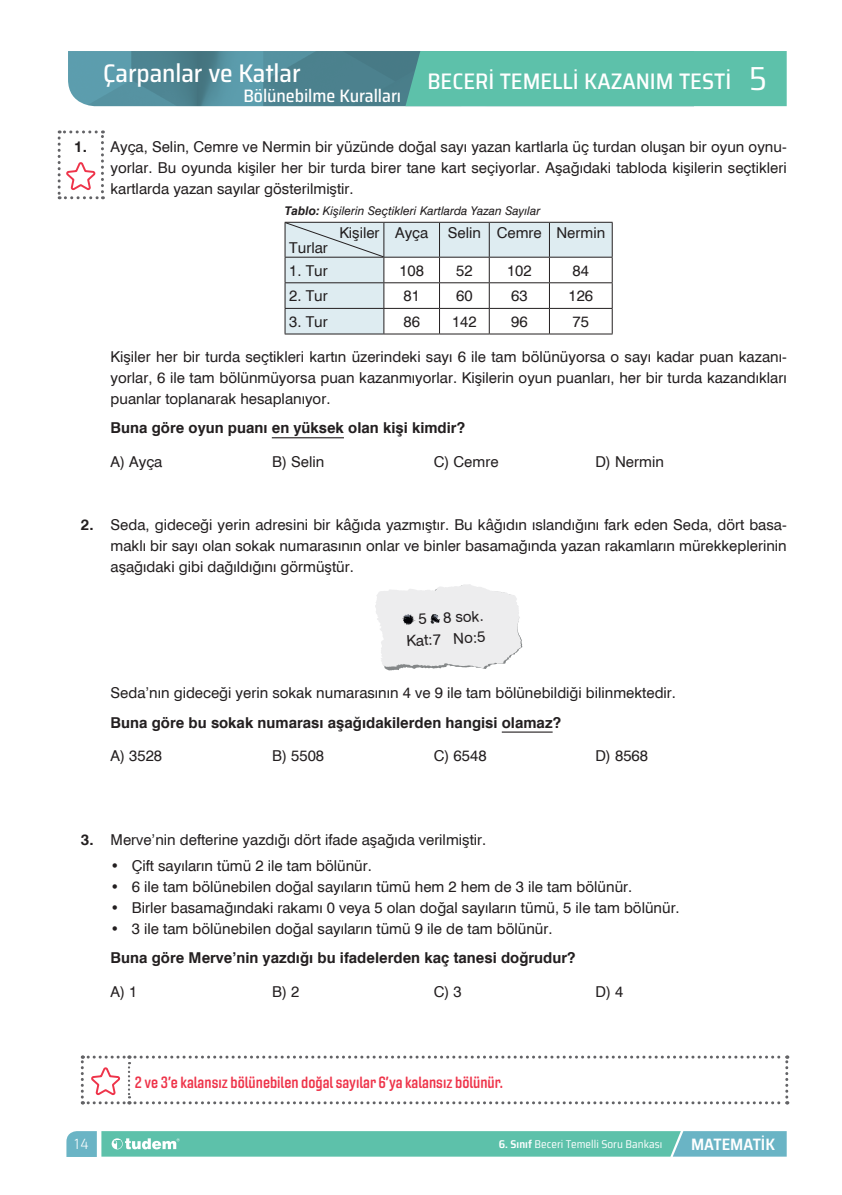
<style>
.page{position:relative;width:842px;height:1195px;background:#fff}
.page>*{position:absolute;margin:0;border:0;box-sizing:border-box;transform-origin:0 0}
.t1{font:semi-condensed 33.3px "Saira";color:#fff}
.t2{font:500 semi-condensed 25.5px "Saira";letter-spacing:-.005em;color:#fff}
.t3{font:500 semi-condensed 22.5px "Saira";color:#fff}
.t4{font:500 semi-condensed 18px "Saira";letter-spacing:-.005em;color:#fff}
.t5{font:600 semi-condensed 16.5px "Saira";color:#fff}
.t6{font:15.9px "Gineso Soft Con Dem";color:#ee344a}
.t7{font:15px/21px "Swiss 721 BT";color:#231f20;text-align:justify}
.t8{font:700 15px "Swiss 721 BT";color:#231f20}
.t9{font:300 semi-condensed 14.85px "Saira";color:#fff}
.t10{font:italic 12px "Swiss 721 BT";color:#231f20}
.t11{font:semi-condensed 11.25px "Saira";color:#fff}
.s1{font-weight:700}
.s2{font-weight:600}
</style>
<div class="page">
<svg style="left:68px;top:51px;width:719px;height:55px;background:#57a6a1"></svg>
<svg style="left:66px;top:1131px;width:721px;height:26px;background:#67c1b3"></svg>
<hr style="left:272px;top:437px;width:72px;height:1px;background:#231f20">
<hr style="left:502px;top:731px;width:51px;height:2px;background:#231f20">
<hr style="left:285px;top:334px;width:99px;height:1px;background:#231f20">
<hr style="left:384px;top:334px;width:55px;height:1px;background:#231f20">
<hr style="left:439px;top:334px;width:50px;height:1px;background:#231f20">
<hr style="left:489px;top:334px;width:60px;height:1px;background:#231f20">
<hr style="left:549px;top:334px;width:64px;height:1px;background:#231f20">
<svg style="left:285px;top:222px;width:328px;height:112px"></svg>
<svg style="left:375px;top:584px;width:147px;height:86px"></svg>
<svg style="left:58px;top:130px;width:46px;height:69px"></svg>
<svg style="left:81px;top:1055px;width:707px;height:49px"></svg>
<p class="t8" style="left:74px;top:137px;width:14px">1.</p>
<h2 class="t2" style="left:103px;top:54px;width:199px">Çarpanlar ve Katlar</h2>
<h1 class="t1" style="left:749px;top:53px;width:19px">5</h1>
<h3 class="t3" style="left:427px;top:65px;width:305px">BECERİ TEMELLİ KAZANIM TESTİ</h3>
<p class="t4" style="left:243px;top:82px;width:159px">Bölünebilme Kuralları</p>
<p class="t7" style="left:111px;top:136px;width:678px">Ayça, Selin, Cemre ve Nermin bir yüzünde doğal sayı yazan kartlarla üç turdan oluşan bir oyun oynu&shy;yorlar. Bu oyunda kişiler her bir turda birer tane kart seçiyorlar. Aşağıdaki tabloda kişilerin seçtikleri kartlarda yazan sayılar gösterilmiştir.</p>
<p class="t7" style="left:339px;top:222px;width:42px">Kişiler</p>
<p class="t7" style="left:289px;top:237px;width:40px">Turlar</p>
<p class="t10" style="left:285px;top:203px;width:257px"><span class="s1">Tablo:</span> Kişilerin Seçtikleri Kartlarda Yazan Sayılar</p>
<p class="t7" style="left:395px;top:222px;width:35px">Ayça</p>
<p class="t7" style="left:448px;top:222px;width:159px">Selin Cemre Nermin</p>
<p class="t7" style="left:289px;top:260px;width:40px">1. Tur</p>
<p class="t7" style="left:399px;top:260px;width:26px">108</p>
<p class="t7" style="left:456px;top:260px;width:18px">52</p>
<p class="t7" style="left:507px;top:260px;width:26px">102</p>
<p class="t7" style="left:573px;top:260px;width:18px">84</p>
<p class="t7" style="left:289px;top:285px;width:40px">2. Tur</p>
<p class="t7" style="left:403px;top:285px;width:18px">81</p>
<p class="t7" style="left:456px;top:285px;width:18px">60</p>
<p class="t7" style="left:511px;top:285px;width:18px">63</p>
<p class="t7" style="left:568px;top:285px;width:26px">126</p>
<p class="t7" style="left:289px;top:311px;width:40px">3. Tur</p>
<p class="t7" style="left:403px;top:311px;width:18px">86</p>
<p class="t7" style="left:452px;top:311px;width:26px">142</p>
<p class="t7" style="left:511px;top:311px;width:18px">96</p>
<p class="t7" style="left:573px;top:311px;width:18px">75</p>
<p class="t7" style="left:111px;top:346px;width:678px">Kişiler her bir turda seçtikleri kartın üzerindeki sayı 6 ile tam bölünüyorsa o sayı kadar puan kazanı&shy;yorlar, 6 ile tam bölünmüyorsa puan kazanmıyorlar. Kişilerin oyun puanları, her bir turda kazandıkları puanlar toplanarak hesaplanıyor.</p>
<p class="t8" style="left:111px;top:419px;width:356px">Buna göre oyun puanı en yüksek olan kişi kimdir?</p>
<p class="t7" style="left:111px;top:451px;width:53px">A) Ayça</p>
<p class="t7" style="left:272px;top:451px;width:54px">B) Selin</p>
<p class="t7" style="left:434px;top:451px;width:66px">C) Cemre</p>
<p class="t7" style="left:595px;top:451px;width:70px">D) Nermin</p>
<p class="t7" style="left:111px;top:514px;width:678px;text-indent:-30px"><span class="s1">2.</span> Seda, gideceği yerin adresini bir kâğıda yazmıştır. Bu kâğıdın ıslandığını fark eden Seda, dört basa&shy;maklı bir sayı olan sokak numarasının onlar ve binler basamağında yazan rakamların mürekkeplerinin aşağıdaki gibi dağıldığını görmüştür.</p>
<p class="t7" style="left:405px;top:609px;width:81px;text-align:right;rotate:-3deg">5 8 sok.<br>Kat:7 No:5</p>
<p class="t7" style="left:111px;top:682px;width:567px">Seda’nın gideceği yerin sokak numarasının 4 ve 9 ile tam bölünebildiği bilinmektedir.</p>
<p class="t8" style="left:111px;top:713px;width:452px">Buna göre bu sokak numarası aşağıdakilerden hangisi olamaz?</p>
<p class="t7" style="left:111px;top:745px;width:53px">A) 3528</p>
<p class="t7" style="left:272px;top:745px;width:54px">B) 5508</p>
<p class="t7" style="left:434px;top:745px;width:54px">C) 6548</p>
<p class="t7" style="left:595px;top:745px;width:54px">D) 8568</p>
<p class="t7" style="left:81px;top:829px;width:407px"><span class="s1">3.</span> Merve’nin defterine yazdığı dört ifade aşağıda verilmiştir.</p>
<p class="t7" style="left:111px;top:855px;width:263px">• Çift sayıların tümü 2 ile tam bölünür.</p>
<p class="t7" style="left:111px;top:876px;width:523px">• 6 ile tam bölünebilen doğal sayıların tümü hem 2 hem de 3 ile tam bölünür.</p>
<p class="t7" style="left:111px;top:897px;width:571px">• Birler basamağındaki rakamı 0 veya 5 olan doğal sayıların tümü, 5 ile tam bölünür.</p>
<p class="t7" style="left:111px;top:918px;width:443px">• 3 ile tam bölünebilen doğal sayıların tümü 9 ile de tam bölünür.</p>
<p class="t8" style="left:111px;top:949px;width:466px">Buna göre Merve’nin yazdığı bu ifadelerden kaç tanesi doğrudur?</p>
<p class="t7" style="left:111px;top:981px;width:28px">A) 1</p>
<p class="t7" style="left:272px;top:981px;width:29px">B) 2</p>
<p class="t7" style="left:434px;top:981px;width:30px">C) 3</p>
<p class="t7" style="left:595px;top:981px;width:29px">D) 4</p>
<p class="t6" style="left:135px;top:1072px;width:370px">2 ve 3’e kalansız bölünebilen doğal sayılar 6’ya kalansız bölünür.</p>
<p class="t9" style="left:75px;top:1133px;width:16px">14</p>
<p class="t11" style="left:499px;top:1136px;width:165px"><span class="s2">6. Sınıf</span> Beceri Temelli Soru Bankası</p>
<p class="t5" style="left:691px;top:1131px;width:86px">MATEMATİK</p>
</div>
